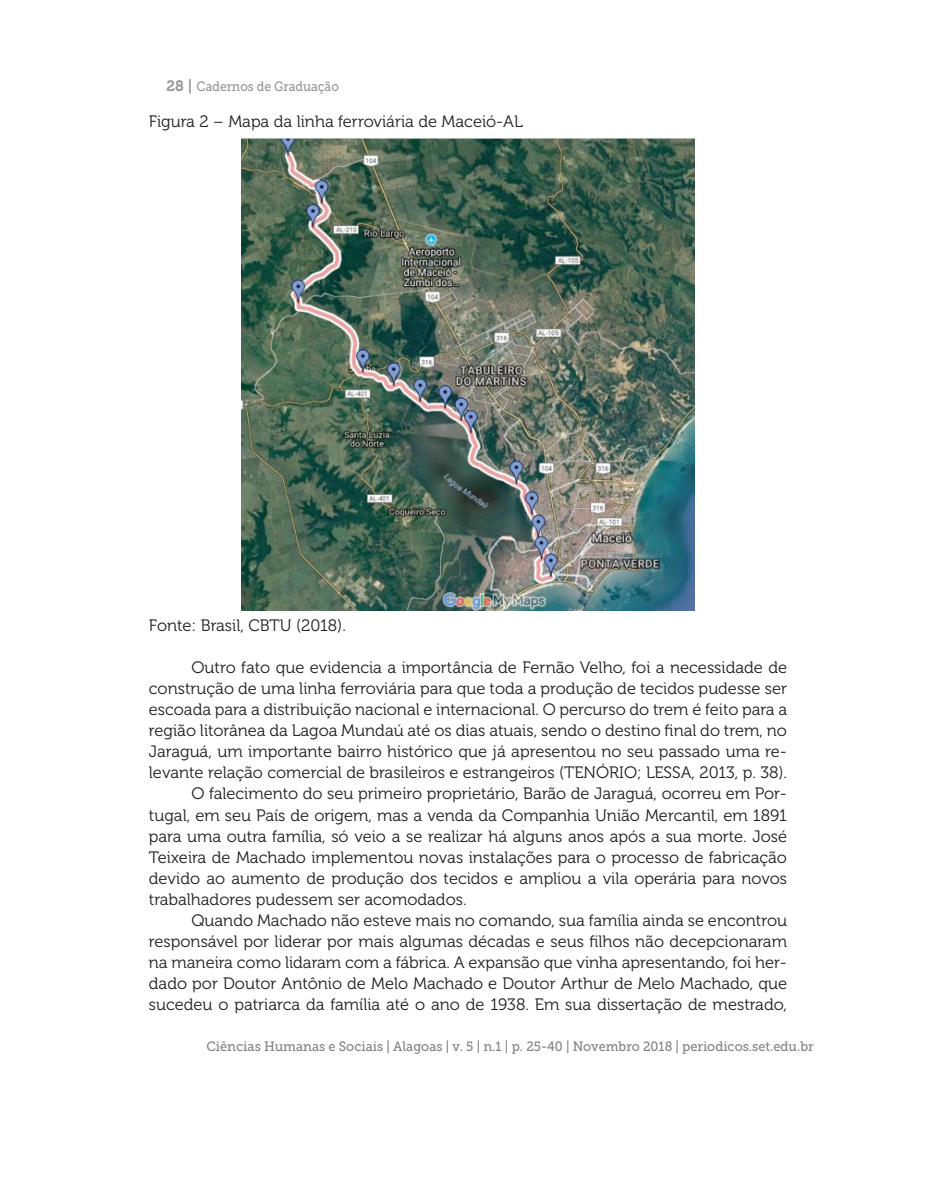
<style>
.page{position:relative;width:936px;height:1191px;background:#fff}
.page>*{position:absolute;margin:0;border:0;box-sizing:border-box;transform-origin:0 0}
.t1{font:16.5px "Museo 300";color:#231f20}
.t2{font:13.5px "Museo Slab 500";color:#808285;scale:.95 1}
.t3{font:13.5px "Museo Slab 500";color:#939598;scale:.9 1}
.s1{font-family:"Museo 700";font-size:15px}
</style>
<div class="page">
<img style="left:242px;top:138px;width:452px;height:472px">
<p class="t3" style="left:166px;top:79px;width:193px"><span class="s1">28 |</span> Cadernos de Graduação</p>
<p class="t1" style="left:149px;top:113px;width:375px">Figura 2 – Mapa da linha ferroviária de Maceió-AL</p>
<p class="t1" style="left:149px;top:617px;width:198px">Fonte: Brasil, CBTU (2018).</p>
<p class="t1" style="left:191px;top:659px;width:597px">Outro fato que evidencia a importância de Fernão Velho, foi a necessidade de</p>
<p class="t1" style="left:149px;top:680px;width:639px">construção de uma linha ferroviária para que toda a produção de tecidos pudesse ser</p>
<p class="t1" style="left:149px;top:701px;width:639px">escoada para a distribuição nacional e internacional. O percurso do trem é feito para a</p>
<p class="t1" style="left:149px;top:722px;width:639px">região litorânea da Lagoa Mundaú até os dias atuais, sendo o destino final do trem, no</p>
<p class="t1" style="left:149px;top:743px;width:639px">Jaraguá, um importante bairro histórico que já apresentou no seu passado uma re-</p>
<p class="t1" style="left:149px;top:764px;width:639px">levante relação comercial de brasileiros e estrangeiros (TENÓRIO; LESSA, 2013, p. 38).</p>
<p class="t1" style="left:191px;top:785px;width:597px">O falecimento do seu primeiro proprietário, Barão de Jaraguá, ocorreu em Por-</p>
<p class="t1" style="left:149px;top:806px;width:639px">tugal, em seu País de origem, mas a venda da Companhia União Mercantil, em 1891</p>
<p class="t1" style="left:149px;top:827px;width:639px">para uma outra família, só veio a se realizar há alguns anos após a sua morte. José</p>
<p class="t1" style="left:149px;top:848px;width:639px">Teixeira de Machado implementou novas instalações para o processo de fabricação</p>
<p class="t1" style="left:149px;top:869px;width:639px">devido ao aumento de produção dos tecidos e ampliou a vila operária para novos</p>
<p class="t1" style="left:149px;top:890px;width:319px">trabalhadores pudessem ser acomodados.</p>
<p class="t1" style="left:191px;top:911px;width:597px">Quando Machado não esteve mais no comando, sua família ainda se encontrou</p>
<p class="t1" style="left:149px;top:932px;width:639px">responsável por liderar por mais algumas décadas e seus filhos não decepcionaram</p>
<p class="t1" style="left:149px;top:953px;width:639px">na maneira como lidaram com a fábrica. A expansão que vinha apresentando, foi her-</p>
<p class="t1" style="left:149px;top:974px;width:639px">dado por Doutor Antônio de Melo Machado e Doutor Arthur de Melo Machado, que</p>
<p class="t1" style="left:149px;top:995px;width:639px">sucedeu o patriarca da família até o ano de 1938. Em sua dissertação de mestrado,</p>
<p class="t2" style="left:206px;top:1039px;width:640px">Ciências Humanas e Sociais | Alagoas | v. 5 | n.1 | p. 25-40 | Novembro 2018 | periodicos.set.edu.br</p>
</div>
